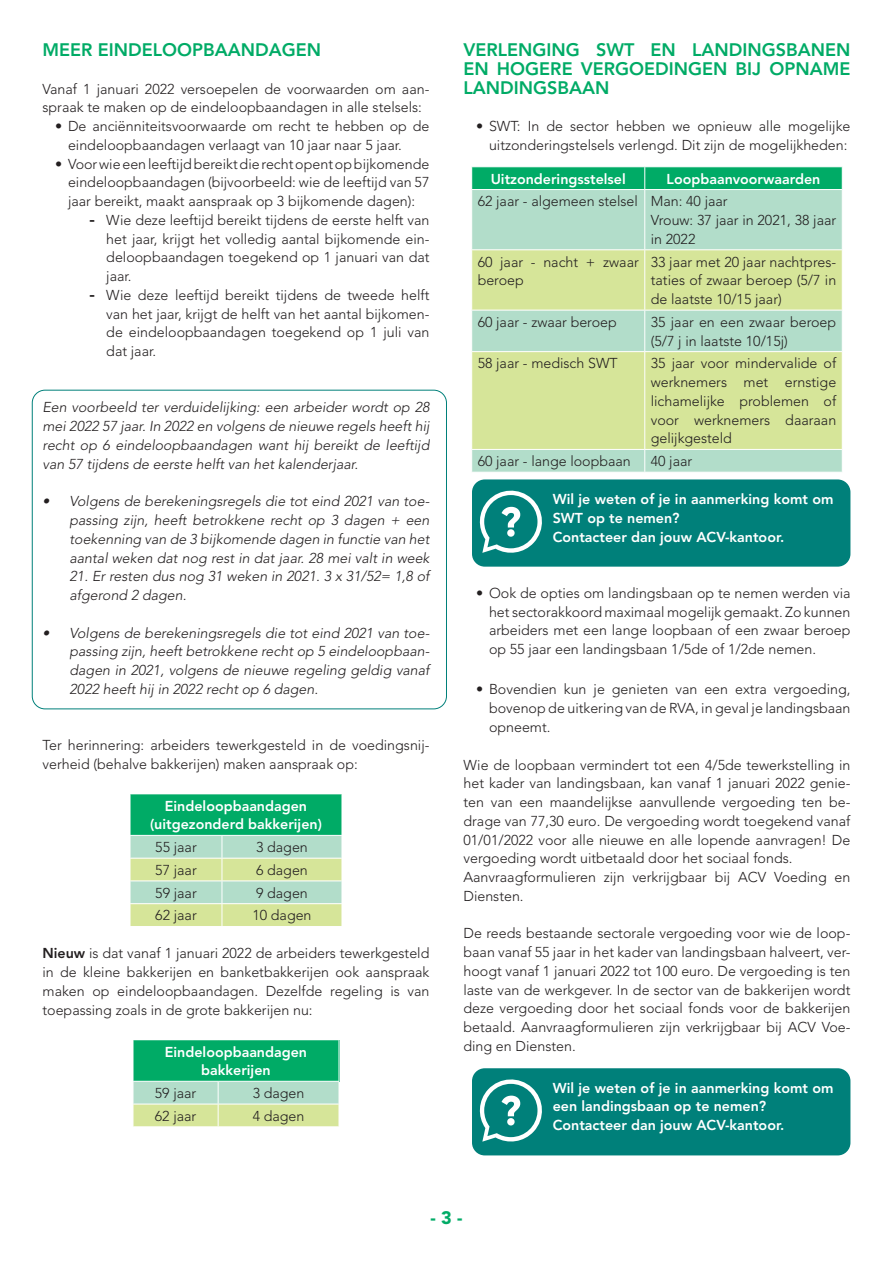
<style>
.page{position:relative;width:893px;height:1263px;background:#fff}
.page>*{position:absolute;margin:0;border:0;box-sizing:border-box;transform-origin:0 0}
.t1{font:800 18px/18.8px "Avenir LT Std";color:#00ab66;text-align:justify}
.t2{font:900 18px "Avenir LT Std";color:#00ab66}
.t3{font:300 14.25px/18.8px "Avenir LT Std";color:#231f20;text-align:justify}
.t4{font:italic 300 14.25px/18.8px "Avenir LT Std";color:#231f20;text-align:justify}
.t5{font:800 14.25px/18.8px "Avenir LT Std";color:#fff;text-align:center}
.s1{font-family:"DINOT";font-weight:700}
.s2{font-weight:800}
</style>
<div class="page">
<div style="left:130px;top:794px;width:212px;height:41px;background:#00ab66"></div>
<hr style="left:130px;top:794px;width:1px;height:41px;background:#fff">
<svg style="left:130px;top:835px;width:212px;height:91px;background:#c7e2b6"></svg>
<div style="left:133px;top:1040px;width:206px;height:41px;background:#00ab66"></div>
<hr style="left:133px;top:1040px;width:1px;height:41px;background:#fff">
<svg style="left:133px;top:1081px;width:207px;height:45px;background:#c6e2b5"></svg>
<div style="left:472px;top:190px;width:370px;height:282px;background:#b2ddca"></div>
<svg style="left:472px;top:250px;width:370px;height:199px;background:#cfe3a3"></svg>
<div style="left:471px;top:167px;width:372px;height:22px;background:#00ab66"></div>
<hr style="left:644px;top:190px;width:1px;height:59px;background:#fff">
<hr style="left:471px;top:249px;width:174px;height:1px;background:#fff">
<hr style="left:645px;top:249px;width:198px;height:1px;background:#fff">
<hr style="left:644px;top:250px;width:1px;height:60px;background:#fff">
<hr style="left:471px;top:310px;width:174px;height:1px;background:#fff">
<hr style="left:645px;top:310px;width:198px;height:1px;background:#fff">
<hr style="left:644px;top:310px;width:1px;height:41px;background:#fff">
<hr style="left:471px;top:351px;width:174px;height:1px;background:#fff">
<hr style="left:645px;top:351px;width:198px;height:1px;background:#fff">
<hr style="left:644px;top:352px;width:1px;height:97px;background:#fff">
<hr style="left:471px;top:449px;width:174px;height:1px;background:#fff">
<hr style="left:645px;top:449px;width:198px;height:1px;background:#fff">
<svg style="left:644px;top:450px;width:1px;height:22px"></svg>
<div style="left:32px;top:390px;width:415px;height:319px;border:1px solid #00807a;border-radius:13px"></div>
<div style="left:472px;top:479px;width:378px;height:88px;background:#00807a;border-radius:13px"></div>
<svg style="left:479px;top:490px;width:63px;height:63px"></svg>
<div style="left:472px;top:1068px;width:378px;height:87px;background:#00807a;border-radius:13px"></div>
<svg style="left:479px;top:1079px;width:63px;height:63px"></svg>
<p class="t1" style="left:43px;top:41px;width:280px">MEER EINDELOOPBAANDAGEN</p>
<p class="t3" style="left:43px;top:79px;width:388px">Vanaf 1 januari 2022 versoepelen de voorwaarden om aan&shy;spraak te maken op de eindeloopbaandagen in alle stelsels:</p>
<p class="t3" style="left:68px;top:117px;width:363px;text-indent:-13px">• De anciënniteitsvoorwaarde om recht te hebben op de eindeloopbaandagen verlaagt van 10 jaar naar 5 jaar.</p>
<p class="t3" style="left:68px;top:154px;width:363px;text-indent:-13px">• Voor wie een leeftijd bereikt die recht opent op bijkomende eindeloopbaandagen (bijvoorbeeld: wie de leeftijd van 57 jaar bereikt, maakt aanspraak op 3 bijkomende dagen):</p>
<p class="t3" style="left:106px;top:211px;width:325px;text-indent:-17px"><span class="s1">-</span> Wie deze leeftijd bereikt tijdens de eerste helft van het jaar, krijgt het volledig aantal bijkomende ein&shy;deloopbaandagen toegekend op 1 januari van dat jaar.</p>
<p class="t3" style="left:106px;top:286px;width:325px;text-indent:-17px"><span class="s1">-</span> Wie deze leeftijd bereikt tijdens de tweede helft van het jaar, krijgt de helft van het aantal bijkomen&shy;de eindeloopbaandagen toegekend op 1 juli van dat jaar.</p>
<p class="t4" style="left:43px;top:398px;width:388px">Een voorbeeld ter verduidelijking: een arbeider wordt op 28 mei 2022 57 jaar. In 2022 en volgens de nieuwe regels heeft hij recht op 6 eindeloopbaandagen want hij bereikt de leeftijd van 57 tijdens de eerste helft van het kalenderjaar.</p>
<p class="t4" style="left:70px;top:492px;width:361px;text-indent:-27px">• Volgens de berekeningsregels die tot eind 2021 van toe&shy;passing zijn, heeft betrokkene recht op 3 dagen + een toekenning van de 3 bijkomende dagen in functie van het aantal weken dat nog rest in dat jaar. 28 mei valt in week</p>
<p class="t4" style="left:70px;top:567px;width:361px">21. Er resten dus nog 31 weken in 2021. 3 x 31/52= 1,8 of afgerond 2 dagen.</p>
<p class="t4" style="left:70px;top:623px;width:361px;text-indent:-27px">• Volgens de berekeningsregels die tot eind 2021 van toe&shy;passing zijn, heeft betrokkene recht op 5 eindeloopbaan&shy;dagen in 2021, volgens de nieuwe regeling geldig vanaf 2022 heeft hij in 2022 recht op 6 dagen.</p>
<p class="t3" style="left:43px;top:736px;width:388px">Ter herinnering: arbeiders tewerkgesteld in de voedingsnij&shy;verheid (behalve bakkerijen) maken aanspraak op:</p>
<p class="t5" style="left:150px;top:796px;width:173px">Eindeloopbaandagen (uitgezonderd bakkerijen)</p>
<p class="t3" style="left:155px;top:838px;width:43px">55 jaar</p>
<p class="t3" style="left:256px;top:838px;width:53px">3 dagen</p>
<p class="t3" style="left:155px;top:861px;width:43px">57 jaar</p>
<p class="t3" style="left:256px;top:861px;width:53px">6 dagen</p>
<p class="t3" style="left:155px;top:883px;width:43px">59 jaar</p>
<p class="t3" style="left:256px;top:883px;width:53px">9 dagen</p>
<p class="t3" style="left:155px;top:906px;width:43px">62 jaar</p>
<p class="t3" style="left:252px;top:906px;width:61px">10 dagen</p>
<p class="t3" style="left:43px;top:944px;width:388px"><span class="s2">Nieuw</span> is dat vanaf 1 januari 2022 de arbeiders tewerkgesteld in de kleine bakkerijen en banketbakkerijen ook aanspraak maken op eindeloopbaandagen. Dezelfde regeling is van toepassing zoals in de grote bakkerijen nu:</p>
<p class="t5" style="left:165px;top:1042px;width:144px">Eindeloopbaandagen bakkerijen</p>
<p class="t3" style="left:155px;top:1084px;width:43px">59 jaar</p>
<p class="t3" style="left:253px;top:1084px;width:53px">3 dagen</p>
<p class="t3" style="left:155px;top:1106px;width:43px">62 jaar</p>
<p class="t3" style="left:253px;top:1106px;width:53px">4 dagen</p>
<p class="t1" style="left:463px;top:41px;width:388px">VERLENGING SWT EN LANDINGSBANEN EN HOGERE VERGOEDINGEN BIJ OPNAME LANDINGSBAAN</p>
<p class="t3" style="left:476px;top:117px;width:376px;text-align:right">• SWT: In de sector hebben we opnieuw alle mogelijke uitzonderingstelsels verlengd. Dit zijn de mogelijkheden:</p>
<p class="t5" style="left:491px;top:169px;width:137px">Uitzonderingsstelsel</p>
<p class="t5" style="left:667px;top:169px;width:155px">Loopbaanvoorwaarden</p>
<p class="t3" style="left:651px;top:192px;width:187px;text-align:left;text-indent:-173px">62 jaar - algemeen stelsel Man: 40 jaar<br>Vrouw: 37 jaar in 2021, 38 jaar in 2022</p>
<p class="t3" style="left:478px;top:252px;width:163px">60 jaar - nacht + zwaar beroep</p>
<p class="t3" style="left:651px;top:252px;width:187px">33 jaar met 20 jaar nachtpres&shy;taties of zwaar beroep (5/7 in de laatste 10/15 jaar)</p>
<p class="t3" style="left:478px;top:313px;width:141px">60 jaar - zwaar beroep</p>
<p class="t3" style="left:651px;top:313px;width:187px">35 jaar en een zwaar beroep (5/7 j in laatste 10/15j)</p>
<p class="t3" style="left:478px;top:354px;width:141px">58 jaar - medisch SWT</p>
<p class="t3" style="left:651px;top:354px;width:187px">35 jaar voor mindervalide of werknemers met ernstige lichamelijke problemen of voor werknemers daaraan gelijkgesteld</p>
<p class="t3" style="left:478px;top:452px;width:155px">60 jaar - lange loopbaan</p>
<p class="t3" style="left:651px;top:452px;width:43px">40 jaar</p>
<p class="t5" style="left:553px;top:490px;width:282px;text-align:left">Wil je weten of je in aanmerking komt om<br>SWT op te nemen?<br>Contacteer dan jouw ACV-kantoor.</p>
<p class="t3" style="left:489px;top:584px;width:363px;text-indent:-13px">• Ook de opties om landingsbaan op te nemen werden via het sectorakkoord maximaal mogelijk gemaakt. Zo kunnen arbeiders met een lange loopbaan of een zwaar beroep op 55 jaar een landingsbaan 1/5de of 1/2de nemen.</p>
<p class="t3" style="left:489px;top:680px;width:363px;text-indent:-13px">• Bovendien kun je genieten van een extra vergoeding, bovenop de uitkering van de RVA, in geval je landingsbaan opneemt.</p>
<p class="t3" style="left:463px;top:755px;width:388px;text-align:left">Wie de loopbaan vermindert tot een 4/5de tewerkstelling in het kader van landingsbaan, kan vanaf 1 januari 2022 genie&shy;ten van een maandelijkse aanvullende vergoeding ten be&shy;drage van 77,30 euro. De vergoeding wordt toegekend vanaf 01/01/2022 voor alle nieuwe en alle lopende aanvragen! De vergoeding wordt uitbetaald door het sociaal fonds.<br>Aanvraagformulieren zijn verkrijgbaar bij ACV Voeding en Diensten.</p>
<p class="t3" style="left:463px;top:924px;width:388px">De reeds bestaande sectorale vergoeding voor wie de loop&shy;baan vanaf 55 jaar in het kader van landingsbaan halveert, ver&shy;hoogt vanaf 1 januari 2022 tot 100 euro. De vergoeding is ten laste van de werkgever. In de sector van de bakkerijen wordt deze vergoeding door het sociaal fonds voor de bakkerijen betaald. Aanvraagformulieren zijn verkrijgbaar bij ACV Voe&shy;ding en Diensten.</p>
<p class="t5" style="left:553px;top:1078px;width:282px;text-align:left">Wil je weten of je in aanmerking komt om een landingsbaan op te nemen?<br>Contacteer dan jouw ACV-kantoor.</p>
<p class="t2" style="left:430px;top:1206px;width:33px">- 3 -</p>
</div>
